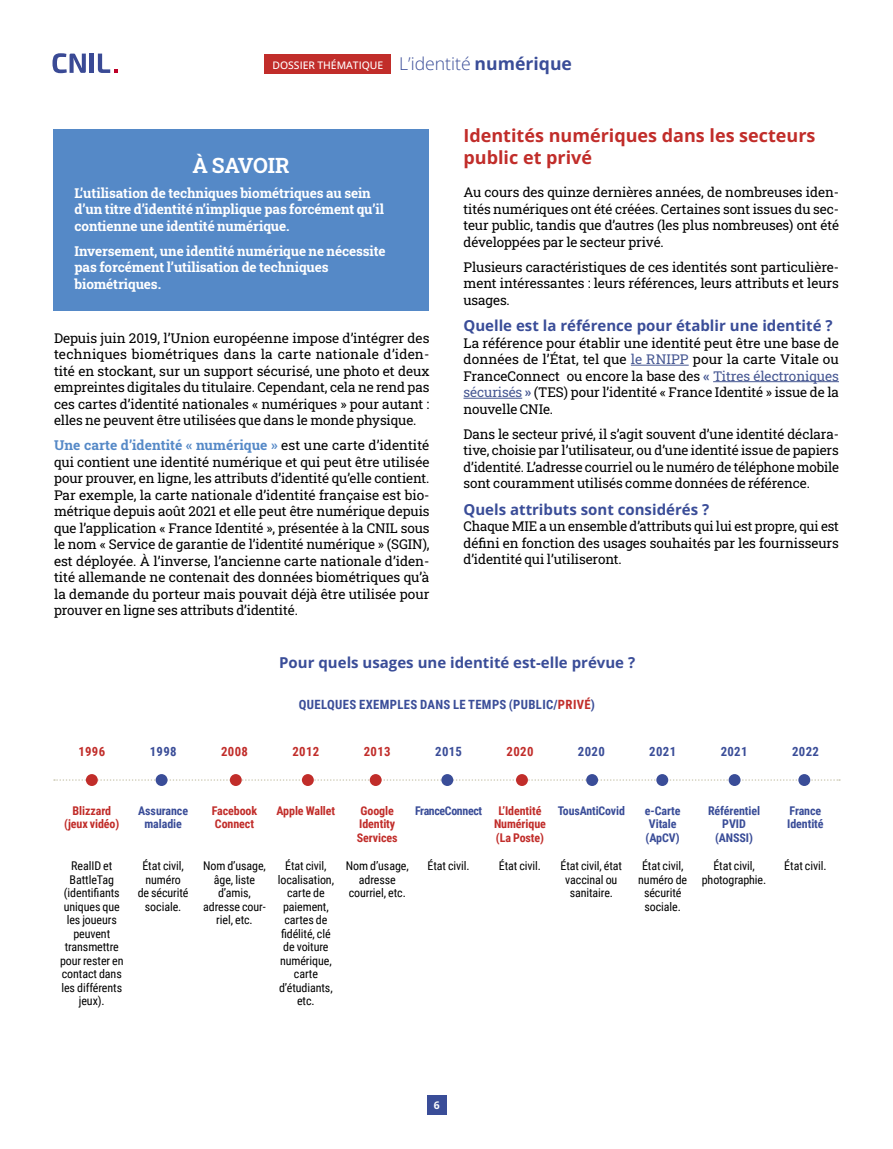
<style>
.page{position:relative;width:893px;height:1149px;background:#fff}
.page>*{position:absolute;margin:0;border:0;box-sizing:border-box;transform-origin:0 0}
.t1{font:700 21px "Roboto Slab";letter-spacing:-.01em;color:#fff}
.t2{font:700 18px/21px "Open Sans";color:#c12d2a}
.t3{font:700 15px "Open Sans";color:#3a4d98}
.t4{font:13.5px/16.5px "Roboto Slab";letter-spacing:-.005em;color:#000;text-align:justify}
.t5{font:700 13.5px/16.5px "Roboto Slab";letter-spacing:-.01em;color:#fff}
.t6{font:700 12.75px "Roboto Condensed";letter-spacing:.03em;color:#3a4d98}
.t7{font:700 12.75px "Roboto Condensed";letter-spacing:.03em;color:#c12d2a}
.t8{font:12px/13.5px "Roboto Condensed";letter-spacing:-.005em;color:#000;text-align:center}
.t9{font:700 12px/13.5px "Roboto Condensed";letter-spacing:-.005em;color:#c12d2a;text-align:center}
.t10{font:700 12px/13.5px "Roboto Condensed";letter-spacing:-.005em;color:#3a4d98;text-align:center}
.t11{font:700 12px "Roboto Condensed";letter-spacing:-.03em;color:#3a4d98}
.t12{font:500 10.35px "Open Sans";color:#fff}
.t13{font:700 10.35px "Open Sans";color:#fff}
.s1{font-weight:300;font-size:17.55px;color:#3a4d98}
.s2{font-weight:700;font-size:17.55px;color:#3a4d98}
.s3{font-weight:700;color:#5589c7}
.s4{color:#465792}
.s5{font-weight:700;color:#465792}
.s6{color:#c12d2a}
</style>
<div class="page">
<svg style="left:52px;top:53px;width:34px;height:20px"></svg>
<hr style="left:90px;top:54px;width:4px;height:19px;background:#3a4a95">
<svg style="left:98px;top:54px;width:19px;height:19px"></svg>
<div style="left:265px;top:54px;width:126px;height:20px;background:#c12d2a"></div>
<div style="left:427px;top:1094px;width:19px;height:20px;background:#3a4d98"></div>
<svg style="left:54px;top:779px;width:786px;height:1px"></svg>
<hr style="left:631px;top:365px;width:58px;height:1px;background:#465792">
<hr style="left:713px;top:381px;width:126px;height:1px;background:#465792">
<hr style="left:463px;top:398px;width:59px;height:1px;background:#465792">
<div style="left:86px;top:773px;width:12px;height:12px;background:#c12d2a;border-radius:50%"></div>
<div style="left:156px;top:773px;width:12px;height:12px;background:#3a4d98;border-radius:50%"></div>
<div style="left:230px;top:773px;width:12px;height:12px;background:#c12d2a;border-radius:50%"></div>
<div style="left:302px;top:773px;width:12px;height:12px;background:#c12d2a;border-radius:50%"></div>
<div style="left:370px;top:773px;width:12px;height:12px;background:#c12d2a;border-radius:50%"></div>
<svg style="left:441px;top:773px;width:12px;height:12px"></svg>
<div style="left:516px;top:773px;width:12px;height:12px;background:#c12d2a;border-radius:50%"></div>
<div style="left:586px;top:773px;width:12px;height:12px;background:#3a4d98;border-radius:50%"></div>
<div style="left:656px;top:773px;width:12px;height:12px;background:#3a4d98;border-radius:50%"></div>
<div style="left:729px;top:773px;width:11px;height:12px;background:#3a4d98;border-radius:50%"></div>
<div style="left:798px;top:773px;width:12px;height:12px;background:#3a4d98;border-radius:50%"></div>
<div style="left:53px;top:129px;width:376px;height:181px;background:#5589c7"></div>
<p class="t12" style="left:272px;top:59px;width:301px">DOSSIER THÉMATIQUE <span class="s1">L’identité</span> <span class="s2">numérique</span></p>
<h1 class="t1" style="left:192px;top:150px;width:98px">À SAVOIR</h1>
<p class="t5" style="left:75px;top:184px;width:311px">L’utilisation de techniques biométriques au sein d’un titre d’identité n’implique pas forcément qu’il contienne une identité numérique.</p>
<p class="t5" style="left:75px;top:242px;width:312px">Inversement, une identité numérique ne nécessite pas forcément l’utilisation de techniques biométriques.</p>
<p class="t4" style="left:54px;top:329px;width:377px">Depuis juin 2019, l’Union européenne impose d’intégrer des techniques biométriques dans la carte nationale d’iden&shy;tité en stockant, sur un support sécurisé, une photo et deux empreintes digitales du titulaire. Cependant, cela ne rend pas ces cartes d’identité nationales « numériques » pour autant : elles ne peuvent être utilisées que dans le monde physique.</p>
<p class="t4" style="left:54px;top:436px;width:377px"><span class="s3">Une carte d’identité « numérique »</span> est une carte d’identité qui contient une identité numérique et qui peut être utilisée pour prouver, en ligne, les attributs d’identité qu’elle contient.<br>Par exemple, la carte nationale d’identité française est bio&shy;métrique depuis août 2021 et elle peut être numérique depuis que l’application « France Identité », présentée à la CNIL sous le nom « Service de garantie de l’identité numérique » (SGIN), est déployée. À l’inverse, l’ancienne carte nationale d’iden&shy;tité allemande ne contenait des données biométriques qu’à la demande du porteur mais pouvait déjà être utilisée pour prouver en ligne ses attributs d’identité.</p>
<h2 class="t2" style="left:463px;top:125px;width:354px">Identités numériques dans les secteurs public et privé</h2>
<p class="t4" style="left:463px;top:183px;width:377px">Au cours des quinze dernières années, de nombreuses iden&shy;tités numériques ont été créées. Certaines sont issues du sec&shy;teur public, tandis que d’autres (les plus nombreuses) ont été développées par le secteur privé.</p>
<p class="t4" style="left:463px;top:258px;width:377px">Plusieurs caractéristiques de ces identités sont particulière&shy;ment intéressantes : leurs références, leurs attributs et leurs usages.</p>
<p class="t3" style="left:463px;top:315px;width:371px">Quelle est la référence pour établir une identité ?</p>
<p class="t4" style="left:463px;top:334px;width:377px">La référence pour établir une identité peut être une base de données de l’État, tel que <span class="s4">le RNIPP</span> pour la carte Vitale ou FranceConnect ou encore la base des <span class="s5">«</span> <span class="s4">Titres électroniques sécurisés</span> <span class="s5">»</span> (TES) pour l’identité « France Identité » issue de la nouvelle CNIe.</p>
<p class="t4" style="left:463px;top:425px;width:377px">Dans le secteur privé, il s’agit souvent d’une identité déclara&shy;tive, choisie par l’utilisateur, ou d’une identité issue de papiers d’identité. L’adresse courriel ou le numéro de téléphone mobile sont couramment utilisés comme données de référence.</p>
<p class="t3" style="left:463px;top:499px;width:247px">Quels attributs sont considérés ?</p>
<p class="t4" style="left:463px;top:517px;width:377px">Chaque MIE a un ensemble d’attributs qui lui est propre, qui est défini en fonction des usages souhaités par les fournisseurs d’identité qui l’utiliseront.</p>
<p class="t3" style="left:279px;top:652px;width:358px">Pour quels usages une identité est-elle prévue ?</p>
<p class="t6" style="left:299px;top:695px;width:298px">QUELQUES EXEMPLES DANS LE TEMPS (PUBLIC/<span class="s6">PRIVÉ</span>)</p>
<p class="t7" style="left:78px;top:741px;width:28px">1996</p>
<p class="t6" style="left:150px;top:741px;width:28px">1998</p>
<p class="t7" style="left:221px;top:741px;width:28px">2008</p>
<p class="t7" style="left:292px;top:741px;width:28px">2012</p>
<p class="t7" style="left:364px;top:741px;width:28px">2013</p>
<p class="t6" style="left:435px;top:741px;width:28px">2015</p>
<p class="t7" style="left:507px;top:741px;width:28px">2020</p>
<p class="t6" style="left:578px;top:741px;width:28px">2020</p>
<p class="t6" style="left:649px;top:741px;width:28px">2021</p>
<p class="t6" style="left:721px;top:741px;width:28px">2021</p>
<p class="t6" style="left:792px;top:741px;width:28px">2022</p>
<p class="t9" style="left:64px;top:802px;width:57px">Blizzard (jeux vidéo)</p>
<p class="t10" style="left:138px;top:802px;width:51px">Assurance maladie</p>
<p class="t9" style="left:212px;top:802px;width:47px;text-align:left">Facebook<br>Connect</p>
<p class="t9" style="left:276px;top:802px;width:60px">Apple Wallet</p>
<p class="t9" style="left:357px;top:802px;width:42px">Google<br>Identity<br>Services</p>
<p class="t11" style="left:415px;top:801px;width:69px">FranceConnect</p>
<p class="t9" style="left:494px;top:802px;width:53px">L’Identité<br>Numérique (La Poste)</p>
<p class="t10" style="left:558px;top:802px;width:69px">TousAntiCovid</p>
<p class="t10" style="left:645px;top:802px;width:37px;text-align:left">e-Carte<br>Vitale (ApCV)</p>
<p class="t10" style="left:708px;top:802px;width:54px">Référentiel<br>PVID (ANSSI)</p>
<p class="t10" style="left:787px;top:802px;width:38px;text-align:left">France<br>Identité</p>
<p class="t8" style="left:60px;top:858px;width:65px">RealID et<br>BattleTag (identifiants uniques que les joueurs peuvent transmettre pour rester en contact dans les différents jeux).</p>
<p class="t8" style="left:138px;top:858px;width:52px">État civil, numéro<br>de sécurité sociale.</p>
<p class="t8" style="left:203px;top:858px;width:64px">Nom d’usage, âge, liste d’amis, adresse cour&shy;riel, etc.</p>
<p class="t8" style="left:278px;top:858px;width:58px">État civil, localisation, carte de paiement, cartes de fidélité, clé de voiture numérique, carte d’étudiants, etc.</p>
<p class="t8" style="left:346px;top:858px;width:64px">Nom d’usage, adresse courriel, etc.</p>
<p class="t8" style="left:427px;top:858px;width:44px">État civil.</p>
<p class="t8" style="left:499px;top:858px;width:44px">État civil.</p>
<p class="t8" style="left:560px;top:858px;width:63px">État civil, état vaccinal ou sanitaire.</p>
<p class="t8" style="left:638px;top:858px;width:50px">État civil, numéro de sécurité sociale.</p>
<p class="t8" style="left:702px;top:858px;width:66px">État civil, photographie.</p>
<p class="t8" style="left:784px;top:858px;width:44px">État civil.</p>
<p class="t13" style="left:434px;top:1097px;width:7px">6</p>
</div>
